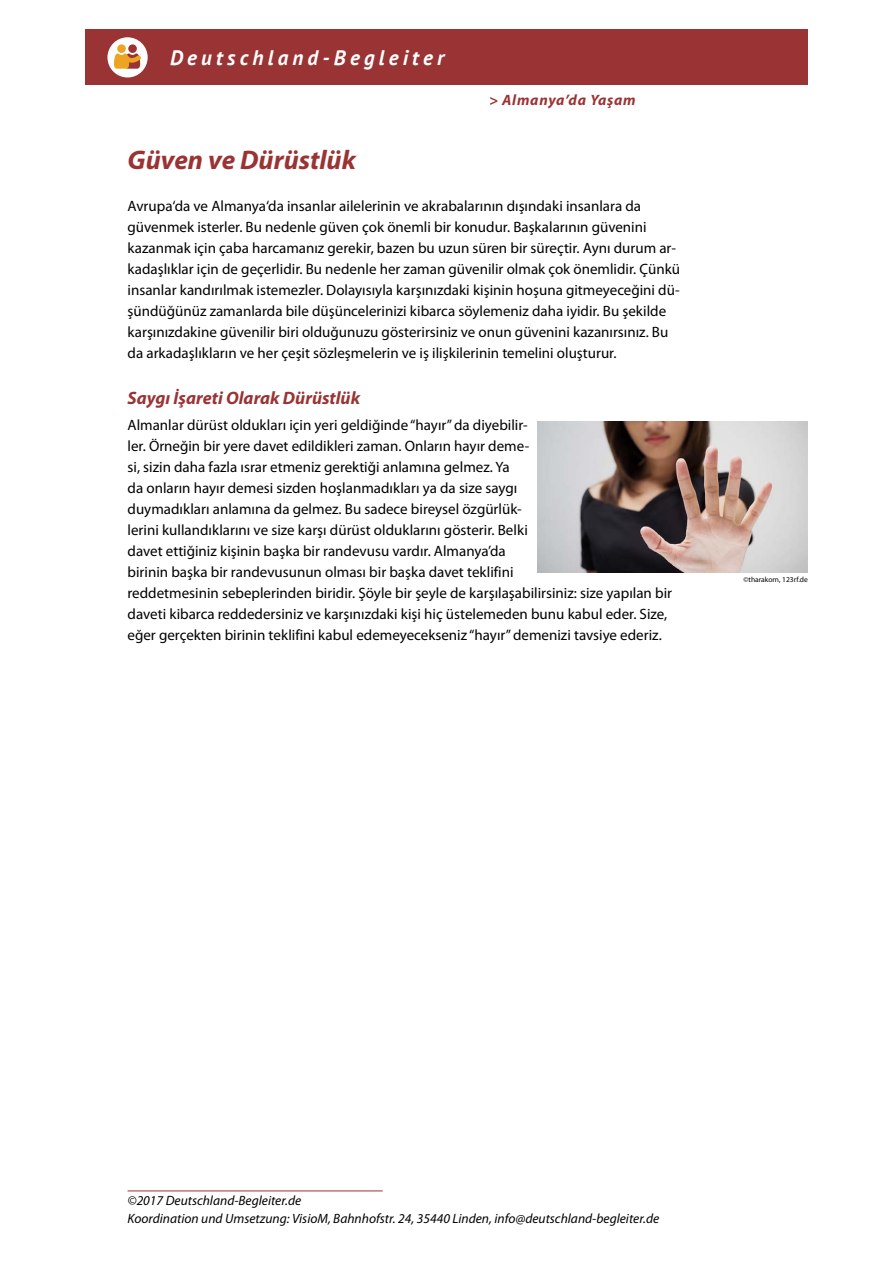
<style>
.page{position:relative;width:893px;height:1263px;background:#fff}
.page>*{position:absolute;margin:0;border:0;box-sizing:border-box;transform-origin:0 0}
.titel{font:italic 700 27px "Myriad Pro";color:#9a3334}
.t1{font:italic 700 21px "PT Sans";letter-spacing:.2em;color:#fff}
.subtitel{font:italic 700 18px "Myriad Pro";color:#9a3334}
.t2{font:15px/21px "Myriad Pro";color:#000}
.subtitel-2{font:italic 700 15px "Myriad Pro";letter-spacing:.05em;color:#9a3334}
.t3{font:italic 13.5px "Myriad Pro";color:#000}
.subtitel-3{font:7.5px "Myriad Pro";color:#000}
</style>
<div class="page">
<div style="left:85px;top:30px;width:723px;height:55px;background:#9a3334"></div>
<div style="left:107px;top:37px;width:41px;height:41px;background:#fff;border-radius:50%"></div>
<div style="left:128px;top:44px;width:9px;height:9px;background:#9a3334;border-radius:50%"></div>
<svg style="left:114px;top:53px;width:27px;height:16px"></svg>
<div style="left:117px;top:44px;width:9px;height:9px;background:#eea423;border-radius:50%"></div>
<hr style="left:128px;top:1190px;width:255px;height:1px;background:#9a3334">
<img style="left:538px;top:421px;width:270px;height:152px">
<p class="t1" style="left:170px;top:43px;width:276px">Deutschland-Begleiter</p>
<p class="subtitel-2" style="left:489px;top:90px;width:148px">&gt; Almanya’da Yaşam</p>
<p class="titel" style="left:128px;top:142px;width:230px">Güven ve Dürüstlük</p>
<p class="t2" style="left:128px;top:195px;width:554px">Avrupa‘da ve Almanya‘da insanlar ailelerinin ve akrabalarının dışındaki insanlara da güvenmek isterler. Bu nedenle güven çok önemli bir konudur. Başkalarının güvenini kazanmak için çaba harcamanız gerekir, bazen bu uzun süren bir süreçtir. Aynı durum ar&shy;kadaşlıklar için de geçerlidir. Bu nedenle her zaman güvenilir olmak çok önemlidir. Çünkü insanlar kandırılmak istemezler. Dolayısıyla karşınızdaki kişinin hoşuna gitmeyeceğini dü&shy;şündüğünüz zamanlarda bile düşüncelerinizi kibarca söylemeniz daha iyidir. Bu şekilde karşınızdakine güvenilir biri olduğunuzu gösterirsiniz ve onun güvenini kazanırsınız. Bu da arkadaşlıkların ve her çeşit sözleşmelerin ve iş ilişkilerinin temelini oluşturur.</p>
<p class="subtitel" style="left:128px;top:387px;width:234px">Saygı İşareti Olarak Dürüstlük</p>
<p class="t2" style="left:128px;top:414px;width:546px">Almanlar dürüst oldukları için yeri geldiğinde “hayır” da diyebilir-<br>ler. Örneğin bir yere davet edildikleri zaman. Onların hayır deme-<br>si, sizin daha fazla ısrar etmeniz gerektiği anlamına gelmez. Ya<br>da onların hayır demesi sizden hoşlanmadıkları ya da size saygı<br>duymadıkları anlamına da gelmez. Bu sadece bireysel özgürlük-<br>lerini kullandıklarını ve size karşı dürüst olduklarını gösterir. Belki<br>davet ettiğiniz kişinin başka bir randevusu vardır. Almanya’da<br>birinin başka bir randevusunun olması bir başka davet teklifini<br>reddetmesinin sebeplerinden biridir. Şöyle bir şeyle de karşılaşabilirsiniz: size yapılan bir daveti kibarca reddedersiniz ve karşınızdaki kişi hiç üstelemeden bunu kabul eder. Size, eğer gerçekten birinin teklifini kabul edemeyecekseniz “hayır” demenizi tavsiye ederiz.</p>
<p class="subtitel-3" style="left:743px;top:574px;width:66px">©tharakorn, 123rf.de</p>
<p class="t3" style="left:128px;top:1192px;width:175px">©2017 Deutschland-Begleiter.de</p>
<p class="t3" style="left:128px;top:1210px;width:533px">Koordination und Umsetzung: VisioM, Bahnhofstr. 24, 35440 Linden, info@deutschland-begleiter.de</p>
</div>
